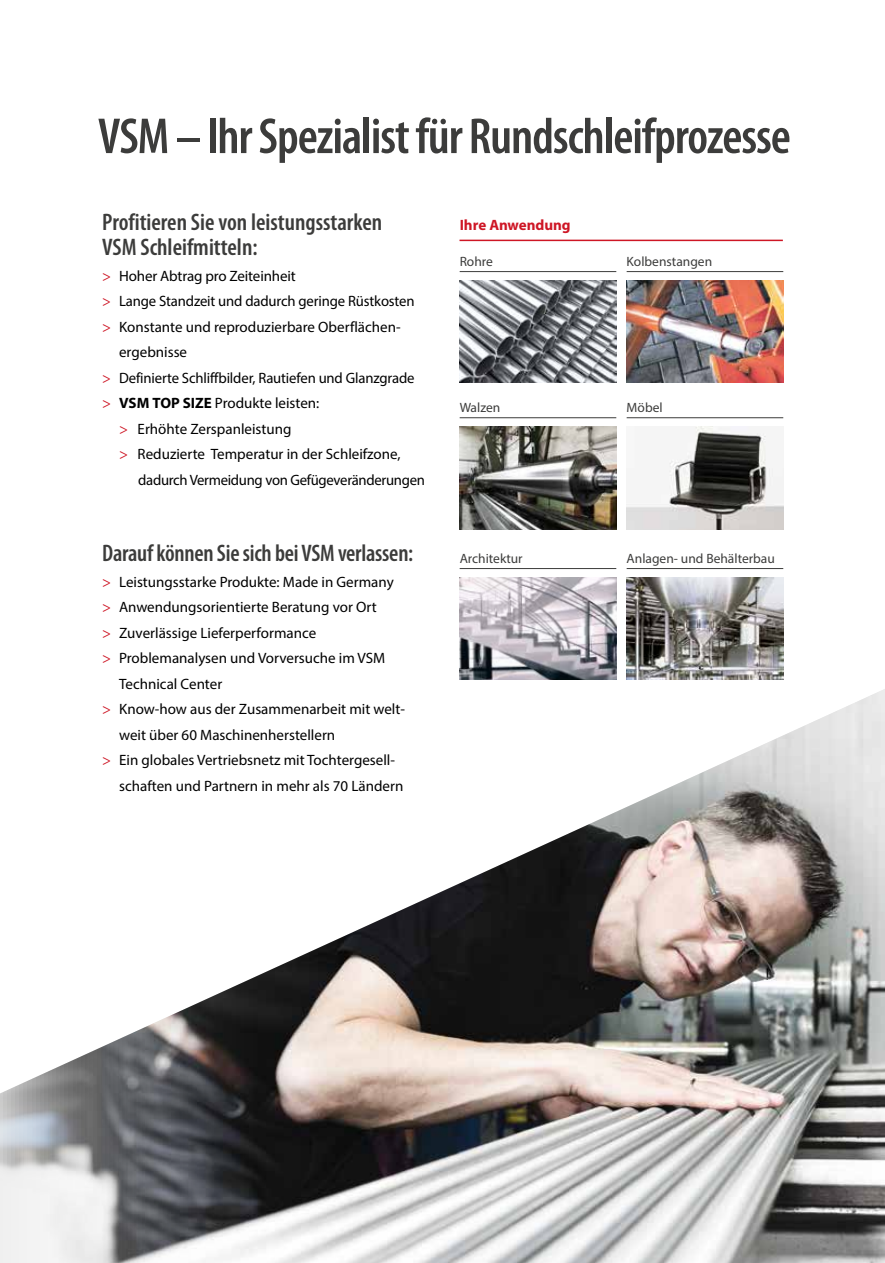
<style>
.page{position:relative;width:885px;height:1263px;background:#fff}
.page>*{position:absolute;margin:0;border:0;box-sizing:border-box;transform-origin:0 0}
.t1{font:600 condensed 51px "Myriad Pro";letter-spacing:-.02em;color:#3c3c3b}
.t2{font:600 condensed 24px/25.5px "Myriad Pro";color:#3c3c3b}
.t3{font:15px "Myriad Pro";color:#000}
.t4{font:15px "Myriad Pro";letter-spacing:-.02em;color:#000}
.t5{font:700 15px "Myriad Pro";color:#ce1625}
.t6{font:13.5px "Myriad Pro";color:#3c3c3b}
.s1{color:#ce1625}
.s2{font-weight:700}
</style>
<div class="page">
<img style="left:0;top:689px;width:884px;height:574px">
<img style="left:459px;top:281px;width:157px;height:102px">
<img style="left:459px;top:427px;width:157px;height:102px">
<img style="left:459px;top:578px;width:157px;height:102px">
<img style="left:626px;top:281px;width:157px;height:102px">
<img style="left:626px;top:427px;width:157px;height:102px">
<img style="left:626px;top:578px;width:157px;height:102px">
<hr style="left:459px;top:240px;width:323px;height:1px;background:#ce1625">
<hr style="left:459px;top:271px;width:157px;height:1px;background:#3c3c3b">
<hr style="left:459px;top:417px;width:157px;height:1px;background:#3c3c3b">
<hr style="left:459px;top:568px;width:157px;height:1px;background:#3c3c3b">
<hr style="left:626px;top:271px;width:157px;height:1px;background:#3c3c3b">
<hr style="left:626px;top:417px;width:157px;height:1px;background:#3c3c3b">
<hr style="left:626px;top:568px;width:157px;height:1px;background:#3c3c3b">
<h1 class="t1" style="left:98px;top:105px;width:694px">VSM – Ihr Spezialist für Rundschleifprozesse</h1>
<h2 class="t2" style="left:102px;top:208px;width:282px">Profitieren Sie von leistungsstarken<br>VSM Schleifmitteln:</h2>
<p class="t3" style="left:102px;top:266px;width:195px"><span class="s1">&gt;</span> Hoher Abtrag pro Zeiteinheit</p>
<p class="t3" style="left:102px;top:292px;width:314px"><span class="s1">&gt;</span> Lange Standzeit und dadurch geringe Rüstkosten</p>
<p class="t3" style="left:102px;top:317px;width:300px"><span class="s1">&gt;</span> Konstante und reproduzierbare Oberflächen-</p>
<p class="t3" style="left:119px;top:343px;width:69px">ergebnisse</p>
<p class="t3" style="left:102px;top:368px;width:314px"><span class="s1">&gt;</span> Definierte Schliffbilder, Rautiefen und Glanzgrade</p>
<p class="t3" style="left:102px;top:394px;width:219px"><span class="s1">&gt;</span> <span class="s2">VSM TOP SIZE</span> Produkte leisten:</p>
<p class="t3" style="left:119px;top:419px;width:174px"><span class="s1">&gt;</span> Erhöhte Zerspanleistung</p>
<p class="t3" style="left:119px;top:445px;width:283px"><span class="s1">&gt;</span> Reduzierte Temperatur in der Schleifzone,</p>
<p class="t4" style="left:138px;top:470px;width:288px">dadurch Vermeidung von Gefügeveränderungen</p>
<h2 class="t2" style="left:102px;top:540px;width:313px">Darauf können Sie sich bei VSM verlassen:</h2>
<p class="t3" style="left:102px;top:572px;width:293px"><span class="s1">&gt;</span> Leistungsstarke Produkte: Made in Germany</p>
<p class="t3" style="left:102px;top:598px;width:276px"><span class="s1">&gt;</span> Anwendungsorientierte Beratung vor Ort</p>
<p class="t3" style="left:102px;top:624px;width:216px"><span class="s1">&gt;</span> Zuverlässige Lieferperformance</p>
<p class="t3" style="left:102px;top:649px;width:285px"><span class="s1">&gt;</span> Problemanalysen und Vorversuche im VSM</p>
<p class="t3" style="left:119px;top:675px;width:105px">Technical Center</p>
<p class="t3" style="left:102px;top:700px;width:304px"><span class="s1">&gt;</span> Know-how aus der Zusammenarbeit mit welt-</p>
<p class="t3" style="left:119px;top:726px;width:218px">weit über 60 Maschinenherstellern</p>
<p class="t3" style="left:102px;top:751px;width:294px"><span class="s1">&gt;</span> Ein globales Vertriebsnetz mit Tochtergesell-</p>
<p class="t3" style="left:119px;top:777px;width:286px">schaften und Partnern in mehr als 70 Ländern</p>
<p class="t5" style="left:459px;top:215px;width:113px">Ihre Anwendung</p>
<p class="t6" style="left:459px;top:253px;width:35px">Rohre</p>
<p class="t6" style="left:459px;top:400px;width:42px">Walzen</p>
<p class="t6" style="left:459px;top:550px;width:65px">Architektur</p>
<p class="t6" style="left:626px;top:253px;width:87px">Kolbenstangen</p>
<p class="t6" style="left:626px;top:400px;width:37px">Möbel</p>
<p class="t6" style="left:626px;top:550px;width:150px">Anlagen- und Behälterbau</p>
</div>
